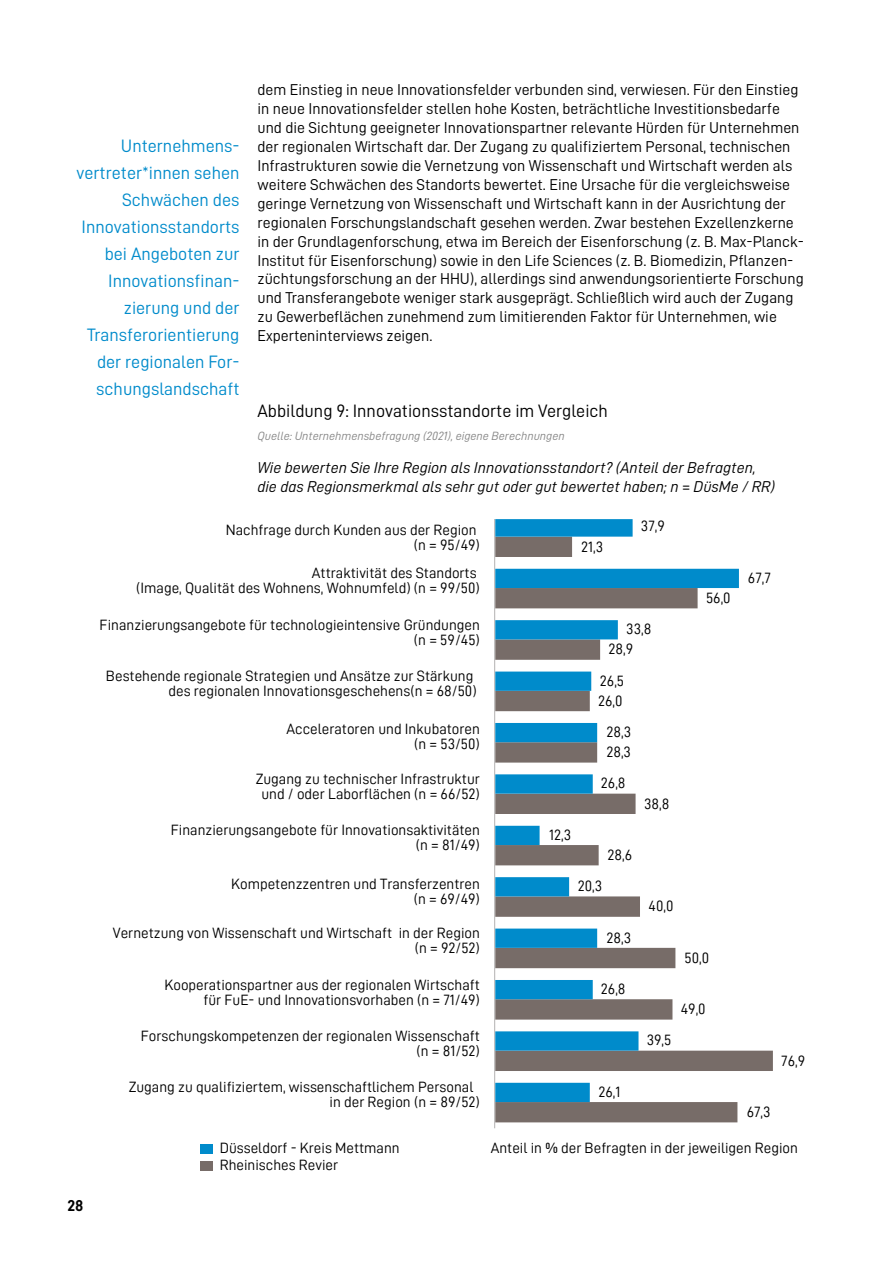
<style>
.page{position:relative;width:893px;height:1263px;background:#fff}
.page>*{position:absolute;margin:0;border:0;box-sizing:border-box;transform-origin:0 0}
.Marginalie_links{font:18px/27px "D DIN";color:#008bcb;text-align:right}
.Abb_Diagramm{font:18px "D DIN";color:#000}
.body{font:15.75px/18.9px "D DIN";color:#000}
.Abb{font:15.75px/18.9px "D DIN Italic";color:#000}
.t1{font:15.75px "D DIN Bold";color:#000}
.t2{font:15px/15px "D DIN";color:#000;text-align:right}
.Quelle{font:12px "D DIN Italic";color:#878787}
</style>
<div class="page">
<hr style="left:494px;top:519px;width:1px;height:609px;background:#b3b2b2">
<svg style="left:495px;top:1050px;width:278px;height:72px;fill:#776c68"></svg>
<svg style="left:495px;top:519px;width:244px;height:583px"></svg>
<div style="left:200px;top:1144px;width:12px;height:9px;background:#008bcb"></div>
<div style="left:200px;top:1161px;width:12px;height:9px;background:#776c68"></div>
<p class="Marginalie_links" style="left:77px;top:132px;width:164px">Unternehmens&shy;vertreter*innen sehen<br>Schwächen des<br>Innovationsstandorts bei Angeboten zur<br>Innovationsfinan&shy;zierung und der<br>Transferorientierung der regionalen For&shy;schungslandschaft</p>
<p class="body" style="left:257px;top:80px;width:548px">dem Einstieg in neue Innovationsfelder verbunden sind, verwiesen. Für den Einstieg in neue Innovationsfelder stellen hohe Kosten, beträchtliche Investitionsbedarfe und die Sichtung geeigneter Innovationspartner relevante Hürden für Unternehmen der regionalen Wirtschaft dar. Der Zugang zu qualifiziertem Personal, technischen Infrastrukturen sowie die Vernetzung von Wissenschaft und Wirtschaft werden als weitere Schwächen des Standorts bewertet. Eine Ursache für die vergleichsweise geringe Vernetzung von Wissenschaft und Wirtschaft kann in der Ausrichtung der regionalen Forschungslandschaft gesehen werden. Zwar bestehen Exzellenzkerne in der Grundlagenforschung, etwa im Bereich der Eisenforschung (z. B. Max-Planck-Institut für Eisenforschung) sowie in den Life Sciences (z. B. Biomedizin, Pflanzen&shy;züchtungsforschung an der HHU), allerdings sind anwendungsorientierte Forschung und Transferangebote weniger stark ausgeprägt. Schließlich wird auch der Zugang zu Gewerbeflächen zunehmend zum limitierenden Faktor für Unternehmen, wie Experteninterviews zeigen.</p>
<p class="Abb_Diagramm" style="left:257px;top:401px;width:352px">Abbildung 9: Innovationsstandorte im Vergleich</p>
<p class="Quelle" style="left:257px;top:430px;width:309px">Quelle: Unternehmensbefragung (2021), eigene Berechnungen</p>
<p class="Abb" style="left:257px;top:458px;width:519px">Wie bewerten Sie Ihre Region als Innovationsstandort? (Anteil der Befragten, die das Regionsmerkmal als sehr gut oder gut bewertet haben; n = DüsMe / RR)</p>
<p class="t2" style="left:226px;top:522px;width:256px">Nachfrage durch Kunden aus der Region (n = 95/49)</p>
<p class="t2" style="left:581px;top:539px;width:23px">21,3</p>
<p class="t2" style="left:641px;top:518px;width:25px">37,9</p>
<p class="t2" style="left:136px;top:565px;width:345px">Attraktivität des Standorts<br>(Image, Qualität des Wohnens, Wohnumfeld) (n = 99/50)</p>
<p class="t2" style="left:706px;top:590px;width:26px">56,0</p>
<p class="t2" style="left:748px;top:570px;width:24px">67,7</p>
<p class="t2" style="left:100px;top:617px;width:382px">Finanzierungsangebote für technologieintensive Gründungen (n = 59/45)</p>
<p class="t2" style="left:626px;top:621px;width:27px">33,8</p>
<p class="t2" style="left:609px;top:641px;width:26px">28,9</p>
<p class="t2" style="left:106px;top:668px;width:372px">Bestehende regionale Strategien und Ansätze zur Stärkung des regionalen Innovationsgeschehens(n = 68/50)</p>
<p class="t2" style="left:600px;top:673px;width:26px">26,5</p>
<p class="t2" style="left:598px;top:693px;width:26px">26,0</p>
<p class="t2" style="left:287px;top:721px;width:195px">Acceleratoren und Inkubatoren (n = 53/50)</p>
<p class="t2" style="left:606px;top:724px;width:26px">28,3</p>
<p class="t2" style="left:606px;top:744px;width:26px">28,3</p>
<p class="t2" style="left:256px;top:771px;width:226px;text-align:center">Zugang zu technischer Infrastruktur und / oder Laborflächen (n = 66/52)</p>
<p class="t2" style="left:601px;top:775px;width:26px">26,8</p>
<p class="t2" style="left:644px;top:796px;width:27px">38,8</p>
<p class="t2" style="left:171px;top:822px;width:311px">Finanzierungsangebote für Innovationsaktivitäten (n = 81/49)</p>
<p class="t2" style="left:549px;top:827px;width:23px">12,3</p>
<p class="t2" style="left:607px;top:847px;width:26px">28,6</p>
<p class="t2" style="left:231px;top:876px;width:250px">Kompetenzzentren und Transferzentren (n = 69/49)</p>
<p class="t2" style="left:578px;top:878px;width:26px">20,3</p>
<p class="t2" style="left:648px;top:898px;width:26px">40,0</p>
<p class="t2" style="left:113px;top:925px;width:368px">Vernetzung von Wissenschaft und Wirtschaft in der Region (n = 92/52)</p>
<p class="t2" style="left:606px;top:930px;width:26px">28,3</p>
<p class="t2" style="left:684px;top:950px;width:26px">50,0</p>
<p class="t2" style="left:164px;top:977px;width:317px">Kooperationspartner aus der regionalen Wirtschaft für FuE- und Innovationsvorhaben (n = 71/49)</p>
<p class="t2" style="left:601px;top:981px;width:26px">26,8</p>
<p class="t2" style="left:681px;top:1001px;width:26px">49,0</p>
<p class="t2" style="left:141px;top:1028px;width:341px">Forschungskompetenzen der regionalen Wissenschaft (n = 81/52)</p>
<p class="t2" style="left:647px;top:1032px;width:26px">39,5</p>
<p class="t2" style="left:781px;top:1053px;width:25px">76,9</p>
<p class="t2" style="left:330px;top:1079px;width:152px;text-align:left;text-indent:-201px">Zugang zu qualifiziertem, wissenschaftlichem Personal in der Region (n = 89/52)</p>
<p class="t2" style="left:598px;top:1084px;width:23px">26,1</p>
<p class="t2" style="left:747px;top:1104px;width:25px">67,3</p>
<p class="t1" style="left:68px;top:1196px;width:18px">28</p>
<p class="t2" style="left:220px;top:1140px;width:182px">Düsseldorf - Kreis Mettmann</p>
<p class="t2" style="left:491px;top:1140px;width:309px">Anteil in % der Befragten in der jeweiligen Region</p>
<p class="t2" style="left:220px;top:1157px;width:120px">Rheinisches Revier</p>
</div>
